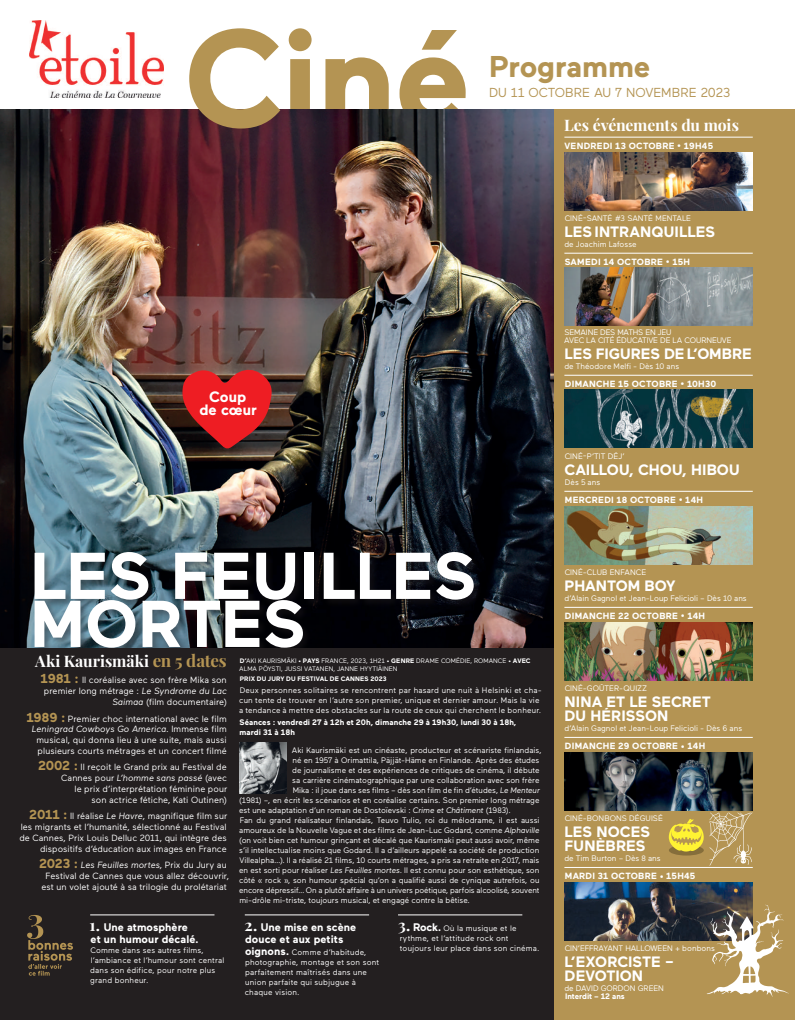
<style>
.page{position:relative;width:795px;height:1020px;background:#fff}
.page>*{position:absolute;margin:0;border:0;box-sizing:border-box;transform-origin:0 0}
.t1{font:700 65.9px/48px "Maax";letter-spacing:-.005em;color:#fff}
.t2{font:700 30px "Maax";letter-spacing:-.005em;color:#b49453}
.t3{font:700 15.8px "Playfair Display";letter-spacing:-.005em;color:#fff}
.t4{font:700 15px/14px "Maax";color:#fff}
.t5{font:13px "Maax";letter-spacing:-.005em;color:#b49453}
.t6{font:700 11px/12px "Maax";letter-spacing:.005em;color:#fff}
.t7{font:9px/10.8px "Maax";letter-spacing:.005em;color:#fff;text-align:right}
.t8{font:700 9px "Maax";letter-spacing:.025em;color:#fff}
.t9{font:8px/10px "Maax";letter-spacing:.005em;color:#fff}
.t10{font:700 8px/10px "Maax";letter-spacing:.005em;color:#fff}
.t11{font:8px/8px "Maax";letter-spacing:-.02em;color:#fff}
.t12{font:6.5px/8px "Maax";letter-spacing:.005em;color:#fff}
.t13{font:700 6.5px "Maax";letter-spacing:.015em;color:#fff}
.s1{font-size:17px;color:#b49453}
.s2{font-weight:700;font-size:13px;color:#b49453}
.s3{font-style:italic}
.s4{font-weight:700}
.s5{font-family:"Playfair Display";font-size:15.8px}
.s6{font-weight:700;font-size:11px}
.s7{font-family:"Playfair Display";font-weight:700;font-size:15.8px}
</style>
<div class="page">
<svg style="left:288px;top:28px;width:177px;height:81px"></svg>
<img style="left:29px;top:20px;width:134px;height:78px">
<div style="left:553px;top:109px;width:241px;height:911px;background:#b49453"></div>
<hr style="left:564px;top:137px;width:188px;height:1px;background:#fff">
<hr style="left:564px;top:253px;width:188px;height:1px;background:#fff">
<hr style="left:564px;top:375px;width:188px;height:1px;background:#fff">
<hr style="left:564px;top:491px;width:188px;height:1px;background:#fff">
<hr style="left:564px;top:607px;width:188px;height:1px;background:#fff">
<hr style="left:564px;top:737px;width:188px;height:1px;background:#fff">
<hr style="left:564px;top:867px;width:188px;height:1px;background:#fff">
<img style="left:0;top:109px;width:553px;height:539px">
<div style="left:0;top:648px;width:553px;height:372px;background:#231f20"></div>
<svg style="left:27px;top:915px;width:46px;height:60px"></svg>
<svg style="left:182px;top:366px;width:91px;height:83px;background:#af2325"></svg>
<img style="left:239px;top:742px;width:47px;height:51px">
<svg style="left:189px;top:28px;width:91px;height:100px"></svg>
<div style="left:33px;top:551px;width:449px;height:106px;background:#231f20;opacity:.4"></div>
<img style="left:564px;top:152px;width:188px;height:58px">
<img style="left:564px;top:267px;width:188px;height:58px">
<img style="left:564px;top:390px;width:188px;height:58px">
<img style="left:564px;top:506px;width:188px;height:58px">
<img style="left:564px;top:623px;width:188px;height:57px">
<img style="left:564px;top:752px;width:188px;height:58px">
<img style="left:564px;top:882px;width:188px;height:58px">
<hr style="left:90px;top:914px;width:124px;height:1px;background:#fff">
<hr style="left:245px;top:914px;width:124px;height:1px;background:#fff">
<hr style="left:398px;top:914px;width:124px;height:1px;background:#fff">
<svg style="left:706px;top:904px;width:82px;height:92px"></svg>
<svg style="left:709px;top:812px;width:43px;height:53px"></svg>
<div style="left:668px;top:845px;width:35px;height:10px;background:#856e3b;border-radius:50%"></div>
<svg style="left:668px;top:819px;width:35px;height:32px"></svg>
<h2 class="t2" style="left:489px;top:50px;width:162px">Programme</h2>
<h3 class="t5" style="left:489px;top:85px;width:243px">DU 11 OCTOBRE AU 7 NOVEMBRE 2023</h3>
<h3 class="t3" style="left:564px;top:115px;width:176px">Les événements du mois</h3>
<p class="t8" style="left:564px;top:141px;width:150px">VENDREDI 13 OCTOBRE • 19H45</p>
<p class="t9" style="left:564px;top:213px;width:128px">CINÉ-SANTÉ #3 SANTÉ MENTALE</p>
<h3 class="t4" style="left:564px;top:225px;width:152px">LESINTRANQUILLES</h3>
<p class="t9" style="left:564px;top:239px;width:74px">de Joachim Lafosse</p>
<p class="t8" style="left:564px;top:257px;width:127px">SAMEDI 14 OCTOBRE • 15H</p>
<h3 class="t4" style="left:199px;top:390px;width:59px;line-height:13px;text-align:center">Coup de cœur</h3>
<h1 class="t1" style="left:30px;top:553px;width:447px">LES FEUILLES<br>MORTES</h1>
<h3 class="t3" style="left:35px;top:651px;width:193px">Aki Kaurismäki <span class="s1">en 5 dates</span></h3>
<p class="t7" style="left:41px;top:675px;width:188px"><span class="s2">1981 :</span> Il coréalise avec son frère Mika son premier long métrage : <span class="s3">Le Syndrome du Lac<br>Saimaa</span> (film documentaire)</p>
<p class="t7" style="left:26px;top:713px;width:202px"><span class="s2">1989 :</span> Premier choc international avec le film <span class="s3">Leningrad Cowboys Go America</span>. Immense film musical, qui donna lieu à une suite, mais aussi plusieurs courts métrages et un concert filmé</p>
<p class="t7" style="left:38px;top:762px;width:191px"><span class="s2">2002 :</span> Il reçoit le Grand prix au Festival de Cannes pour <span class="s3">L’homme sans passé</span> (avec<br>le prix d’interprétation féminine pour<br>son actrice fétiche, Kati Outinen)</p>
<p class="t7" style="left:19px;top:811px;width:209px"><span class="s2">2011 :</span> Il réalise <span class="s3">Le Havre</span>, magnifique film sur les migrants et l’humanité, sélectionné au Festival de Cannes, Prix Louis Delluc 2011, qui intègre des dispositifs d’éducation aux images en France</p>
<p class="t7" style="left:39px;top:859px;width:191px"><span class="s2">2023 :</span> <span class="s3">Les Feuilles mortes</span>, Prix du Jury au<br>Festival de Cannes que vous allez découvrir, est un volet ajouté à sa trilogie du prolétariat</p>
<p class="t12" style="left:239px;top:657px;width:293px"><span class="s4">D’</span>AKI KAURISMÄKI • <span class="s4">PAYS</span> FRANCE, 2023, 1H21 • <span class="s4">GENRE</span> DRAME COMÉDIE, ROMANCE • <span class="s4">AVEC<br></span>ALMA PÖYSTI, JUSSI VATANEN, JANNE HYYTIÄINEN</p>
<p class="t13" style="left:240px;top:675px;width:148px">PRIX DU JURY DU FESTIVAL DE CANNES 2023</p>
<p class="t9" style="left:239px;top:685px;width:304px">Deux personnes solitaires se rencontrent par hasard une nuit à Helsinki et cha&shy;cun tente de trouver en l’autre son premier, unique et dernier amour. Mais la vie a tendance à mettre des obstacles sur la route de ceux qui cherchent le bonheur.</p>
<p class="t10" style="left:239px;top:717px;width:278px">Séances : vendredi 27 à 12h et 20h, dimanche 29 à 19h30, lundi 30 à 18h, mardi 31 à 18h</p>
<p class="t9" style="left:292px;top:745px;width:251px">Aki Kaurismäki est un cinéaste, producteur et scénariste finlandais,</p>
<p class="t9" style="left:292px;top:755px;width:248px">né en 1957 à Orimattila, Päjjät-Häme en Finlande. Après des études</p>
<p class="t9" style="left:292px;top:765px;width:249px">de journalisme et des expériences de critiques de cinéma, il débute</p>
<p class="t9" style="left:292px;top:775px;width:249px">sa carrière cinématographique par une collaboration avec son frère</p>
<p class="t9" style="left:292px;top:785px;width:249px">Mika : il joue dans ses films – dès son film de fin d’études, <span class="s3">Le Menteur</span></p>
<p class="t9" style="left:239px;top:795px;width:302px">(1981) –, en écrit les scénarios et en coréalise certains. Son premier long métrage</p>
<p class="t9" style="left:239px;top:805px;width:273px">est une adaptation d’un roman de Dostoïevski : <span class="s3">Crime et Châtiment</span> (1983).</p>
<p class="t9" style="left:239px;top:815px;width:301px">Fan du grand réalisateur finlandais, Teuvo Tulio, roi du mélodrame, il est aussi</p>
<p class="t9" style="left:239px;top:825px;width:302px">amoureux de la Nouvelle Vague et des films de Jean-Luc Godard, comme <span class="s3">Alphaville</span></p>
<p class="t9" style="left:239px;top:835px;width:302px">(on voit bien cet humour grinçant et décalé que Kaurismaki peut aussi avoir, même</p>
<p class="t9" style="left:239px;top:845px;width:301px">s’il intellectualise moins que Godard. Il a d’ailleurs appelé sa société de production</p>
<p class="t9" style="left:239px;top:855px;width:301px">Villealpha…). Il a réalisé 21 films, 10 courts métrages, a pris sa retraite en 2017, mais</p>
<p class="t9" style="left:239px;top:865px;width:301px">en est sorti pour réaliser <span class="s3">Les Feuilles mortes</span>. Il est connu pour son esthétique, son</p>
<p class="t9" style="left:239px;top:875px;width:302px">côté « rock », son humour spécial qu’on a qualifié aussi de cynique autrefois, ou</p>
<p class="t9" style="left:239px;top:885px;width:302px">encore dépressif… On a plutôt affaire à un univers poétique, parfois alcoolisé, souvent</p>
<p class="t9" style="left:239px;top:895px;width:232px">mi-drôle mi-triste, toujours musical, et engagé contre la bêtise.</p>
<h3 class="t6" style="left:90px;top:921px;width:111px"><span class="s5">1.</span> Une atmosphère et un humour décalé.</h3>
<p class="t9" style="left:90px;top:945px;width:136px">Comme dans ses autres films, l’ambiance et l’humour sont central dans son édifice, pour notre plus grand bonheur.</p>
<h3 class="t6" style="left:244px;top:921px;width:113px"><span class="s5">2.</span> Une mise en scène douce et aux petits</h3>
<p class="t9" style="left:245px;top:947px;width:136px"><span class="s6">oignons.</span> Comme d’habitude, photographie, montage et son sont parfaitement maîtrisés dans une union parfaite qui subjugue à chaque vision.</p>
<p class="t9" style="left:398px;top:923px;width:143px"><span class="s7">3.</span> <span class="s6">Rock.</span> Où la musique et le rythme, et l’attitude rock ont toujours leur place dans son cinéma.</p>
<p class="t11" style="left:564px;top:328px;width:169px">SEMAINE DES MATHS EN JEU<br>AVEC LA CITÉ ÉDUCATIVE DE LA COURNEUVE</p>
<h3 class="t4" style="left:564px;top:347px;width:189px">LES FIGURES DE L’OMBRE</h3>
<p class="t9" style="left:564px;top:361px;width:116px">de Théodore Melfi - Dès 10 ans</p>
<p class="t8" style="left:565px;top:379px;width:153px">DIMANCHE 15 OCTOBRE • 10H30</p>
<p class="t9" style="left:564px;top:451px;width:61px">CINÉ-P’TIT DÉJ’</p>
<h3 class="t4" style="left:564px;top:463px;width:177px">CAILLOU, CHOU, HIBOU</h3>
<p class="t9" style="left:565px;top:477px;width:37px">Dès 5 ans</p>
<p class="t8" style="left:565px;top:495px;width:140px">MERCREDI 18 OCTOBRE • 14H</p>
<p class="t9" style="left:564px;top:567px;width:83px">CINÉ-CLUB ENFANCE</p>
<h3 class="t4" style="left:564px;top:579px;width:112px">PHANTOM BOY</h3>
<p class="t9" style="left:564px;top:593px;width:184px">d’Alain Gagnol et Jean-Loup Felicioli – Dès 10 ans</p>
<p class="t8" style="left:565px;top:611px;width:142px">DIMANCHE 22 OCTOBRE • 14H</p>
<p class="t9" style="left:564px;top:683px;width:84px">CINÉ-GOÛTER-QUIZZ</p>
<h3 class="t4" style="left:564px;top:695px;width:148px">NINA ET LE SECRET<br>DU HÉRISSON</h3>
<p class="t9" style="left:564px;top:723px;width:179px">d’Alain Gagnol et Jean-Loup Felicioli - Dès 6 ans</p>
<p class="t8" style="left:565px;top:741px;width:142px">DIMANCHE 29 OCTOBRE • 14H</p>
<p class="t9" style="left:564px;top:813px;width:100px">CINÉ-BONBONS DÉGUISÉ</p>
<h3 class="t4" style="left:564px;top:825px;width:87px">LES NOCES<br>FUNÈBRES</h3>
<p class="t9" style="left:564px;top:853px;width:98px">de Tim Burton – Dès 8 ans</p>
<p class="t8" style="left:565px;top:871px;width:132px">MARDI 31 OCTOBRE • 15H45</p>
<p class="t9" style="left:564px;top:943px;width:152px">CIN’EFFRAYANT HALLOWEEN + bonbons</p>
<h3 class="t4" style="left:564px;top:955px;width:111px">L’EXORCISTE –<br>DEVOTION</h3>
<p class="t9" style="left:564px;top:983px;width:101px">de DAVID GORDON GREEN</p>
<p class="t10" style="left:565px;top:991px;width:61px">Interdit – 12 ans</p>
</div>
